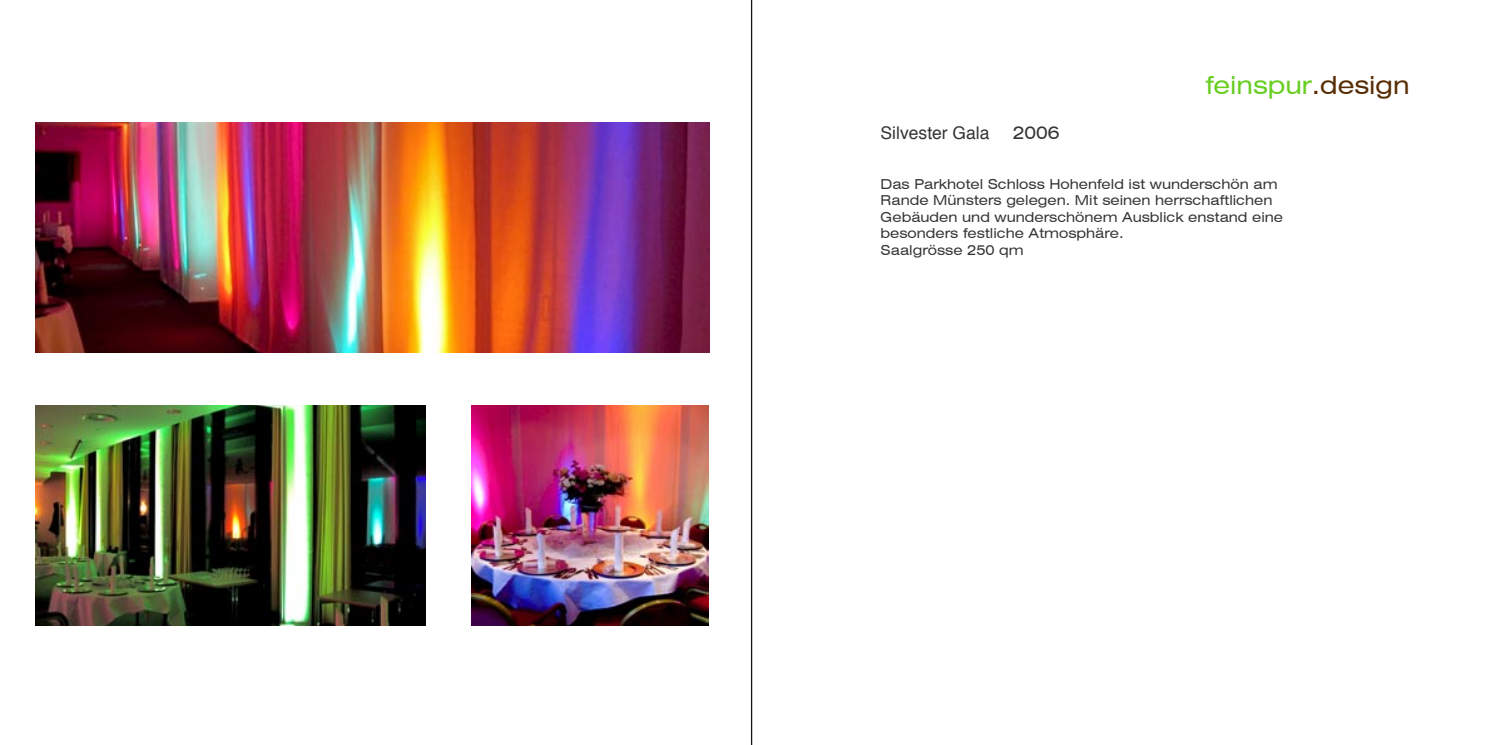
<style>
.page{position:relative;width:1489px;height:745px;background:#fff}
.page>*{position:absolute;margin:0;border:0;box-sizing:border-box;transform-origin:0 0}
.t1{font:expanded 25px "Swiss 721 BT";color:#68ce21}
.t2{font:17.5px "Helvetica";color:#353535}
.t3{font:expanded 17.5px "Swiss 721 BT";color:#353535}
.t4{font:expanded 13.75px/16.5px "Swiss 721 BT";color:#353535}
.s1{color:#592d04}
</style>
<div class="page">
<hr style="left:751px;top:0;width:1px;height:744px;background:#141414">
<img style="left:35px;top:122px;width:674px;height:231px">
<img style="left:35px;top:405px;width:390px;height:220px">
<img style="left:471px;top:405px;width:237px;height:220px">
<h1 class="t1" style="left:1205px;top:70px;width:206px">feinspur<span class="s1">.design</span></h1>
<p class="t2" style="left:880px;top:118px;width:110px">Silvester Gala</p>
<p class="t3" style="left:1012px;top:122px;width:48px">2006</p>
<p class="t4" style="left:880px;top:175px;width:404px">Das Parkhotel Schloss Hohenfeld ist wunderschön am Rande Münsters gelegen. Mit seinen herrschaftlichen Gebäuden und wunderschönem Ausblick enstand eine besonders festliche Atmosphäre.</p>
<p class="t4" style="left:880px;top:241px;width:145px">Saalgrösse 250 qm</p>
</div>
